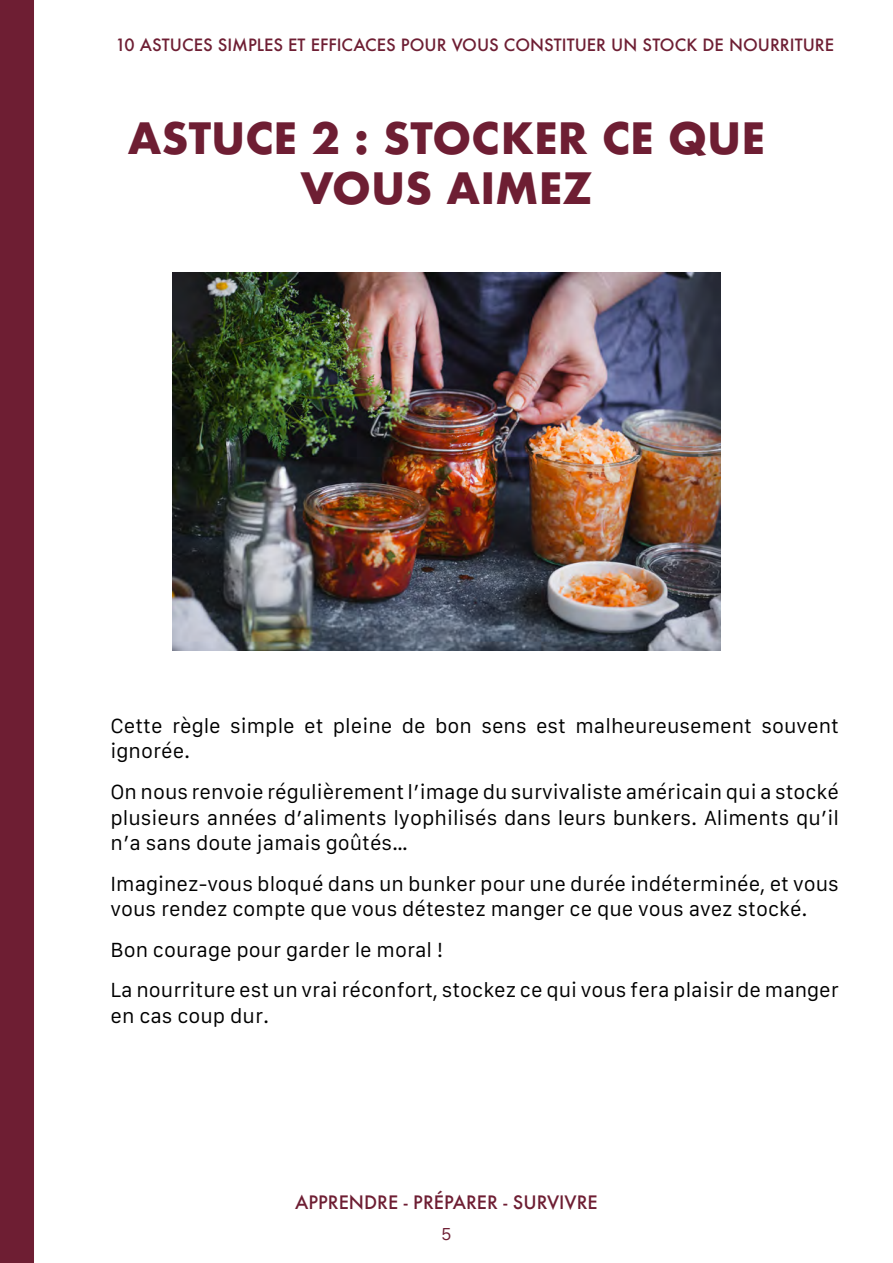
<style>
.page{position:relative;width:893px;height:1263px;background:#fff}
.page>*{position:absolute;margin:0;border:0;box-sizing:border-box;transform-origin:0 0}
.t1{font:700 42px/50.4px "Futura";color:#6e1e33;text-align:center}
.t2{font:19.5px/25.5px "Galvji";color:#000}
.t3{font:500 18px "Futura";color:#6e1e33}
.t4{font:500 16.5px "Futura";color:#6e1e33}
.t5{font:16.5px "Galvji";color:#6e1e33}
</style>
<div class="page">
<div style="left:0;top:0;width:34px;height:1263px;background:#6e1e33"></div>
<img style="left:173px;top:273px;width:547px;height:377px">
<p class="t4" style="left:115px;top:34px;width:720px">10 ASTUCES SIMPLES ET EFFICACES POUR VOUS CONSTITUER UN STOCK DE NOURRITURE</p>
<h1 class="t1" style="left:128px;top:113px;width:639px">ASTUCE 2 : STOCKER CE QUE<br>VOUS AIMEZ</h1>
<p class="t2" style="left:111px;top:714px;width:730px">Cette règle simple et pleine de bon sens est malheureusement souvent ignorée.</p>
<p class="t2" style="left:111px;top:780px;width:730px;text-align:justify">On nous renvoie régulièrement l’image du survivaliste américain qui a stocké plusieurs années d’aliments lyophilisés dans leurs bunkers. Aliments qu’il n’a sans doute jamais goûtés…</p>
<p class="t2" style="left:111px;top:871px;width:730px">Imaginez-vous bloqué dans un bunker pour une durée indéterminée, et vous vous rendez compte que vous détestez manger ce que vous avez stocké.</p>
<p class="t2" style="left:111px;top:930px;width:730px;line-height:40.5px">Bon courage pour garder le moral !<br>La nourriture est un vrai réconfort, stockez ce qui vous fera plaisir de manger</p>
<p class="t2" style="left:111px;top:1003px;width:160px">en cas coup dur.</p>
<p class="t3" style="left:295px;top:1190px;width:304px">APPRENDRE - PRÉPARER - SURVIVRE</p>
<p class="t5" style="left:441px;top:1224px;width:12px">5</p>
</div>
